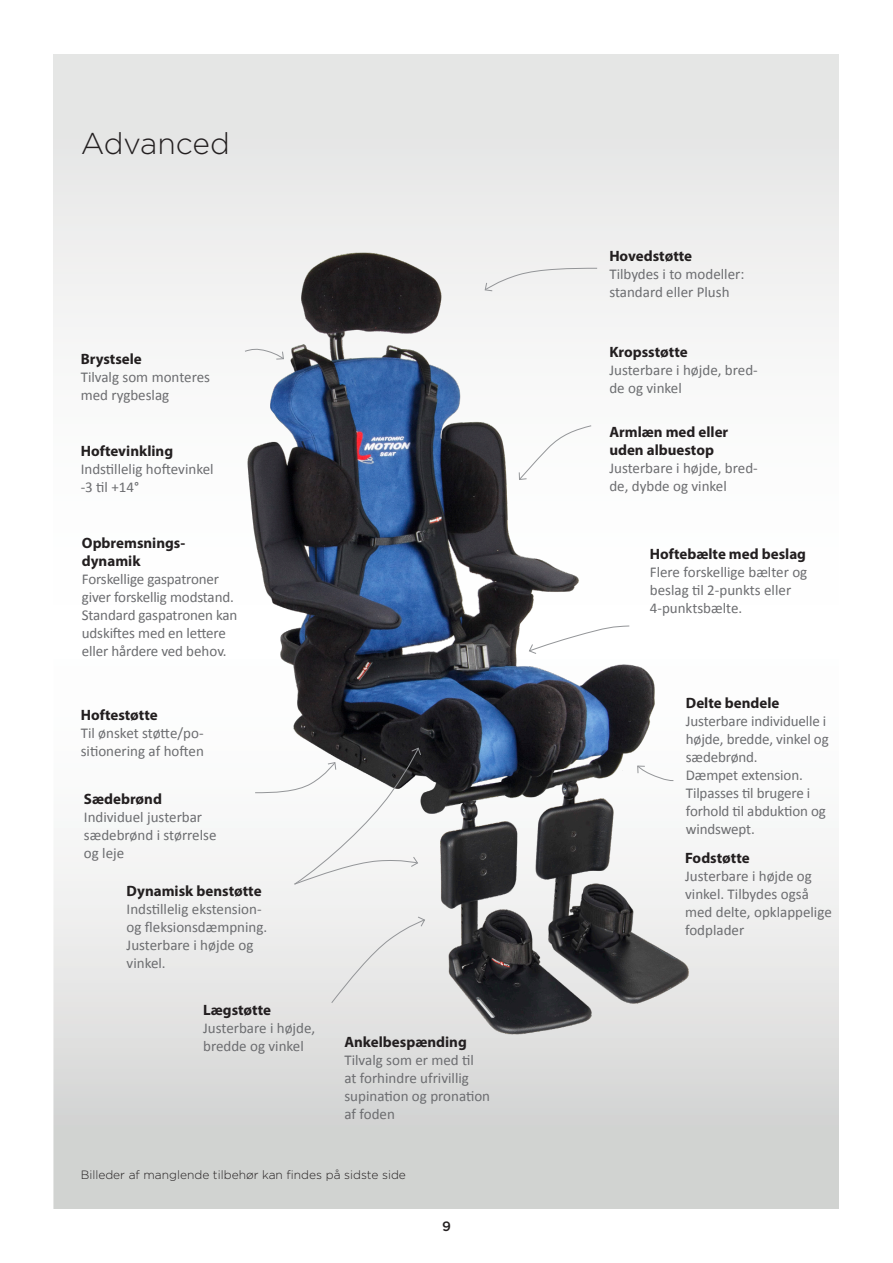
<style>
.page{position:relative;width:893px;height:1263px;background:#fff}
.page>*{position:absolute;margin:0;border:0;box-sizing:border-box;transform-origin:0 0}
.Headline{font:300 30px "Gotham";color:#231f20}
.t1{font:15px/18px "Calibri";color:#6c6d70}
.t2{font:700 15px/18px "Myriad Pro";color:#231f20}
.t3{font:500 13.5px "Gotham";color:#231f20}
.t4{font:300 12px "Gotham";color:#231f20}
</style>
<div class="page">
<svg style="left:53px;top:54px;width:785px;height:276px;background:#e8e9e8"></svg>
<div style="left:54px;top:593px;width:785px;height:616px;background:linear-gradient(to bottom,#fff,#d0d1d0)"></div>
<img style="left:214px;top:226px;width:499px;height:827px">
<svg style="left:528px;top:625px;width:102px;height:29px"></svg>
<svg style="left:254px;top:747px;width:168px;height:138px"></svg>
<div style="left:331px;top:916px;width:95px;height:88px;background:#eaeae9"></div>
<svg style="left:484px;top:267px;width:114px;height:25px"></svg>
<svg style="left:518px;top:425px;width:74px;height:55px"></svg>
<svg style="left:637px;top:765px;width:37px;height:16px"></svg>
<svg style="left:244px;top:348px;width:40px;height:12px"></svg>
<p class="Headline" style="left:81px;top:124px;width:151px">Advanced</p>
<p class="t2" style="left:81px;top:350px;width:63px">Brystsele</p>
<p class="t1" style="left:81px;top:368px;width:131px">Tilvalg som monteres med rygbeslag</p>
<p class="t2" style="left:81px;top:441px;width:94px">Hoftevinkling</p>
<p class="t1" style="left:81px;top:460px;width:134px">Indstillelig hoftevinkel</p>
<p class="t1" style="left:81px;top:478px;width:60px">-3 til +14°</p>
<p class="t2" style="left:82px;top:533px;width:105px">Opbremsnings&shy;dynamik</p>
<p class="t1" style="left:82px;top:570px;width:157px">Forskellige gaspatroner giver forskellig modstand.<br>Standard gaspatronen kan udskiftes med en lettere eller hårdere ved behov.</p>
<p class="t2" style="left:81px;top:705px;width:79px">Hoftestøtte</p>
<p class="t1" style="left:81px;top:724px;width:125px">Til ønsket støtte/po&shy;sitionering af hoften</p>
<p class="t2" style="left:84px;top:790px;width:80px">Sædebrønd</p>
<p class="t1" style="left:84px;top:808px;width:134px">Individuel justerbar sædebrønd i størrelse og leje</p>
<p class="t2" style="left:127px;top:881px;width:136px">Dynamisk benstøtte</p>
<p class="t1" style="left:127px;top:900px;width:142px">Indstillelig ekstension&shy;og fleksionsdæmpning.</p>
<p class="t1" style="left:127px;top:936px;width:128px">Justerbare i højde og vinkel.</p>
<p class="t2" style="left:203px;top:1000px;width:69px">Lægstøtte</p>
<p class="t1" style="left:203px;top:1019px;width:114px">Justerbare i højde, bredde og vinkel</p>
<p class="t2" style="left:344px;top:1032px;width:124px">Ankelbespænding</p>
<p class="t1" style="left:344px;top:1051px;width:147px">Tilvalg som er med til<br>at forhindre ufrivillig supination og pronation af foden</p>
<p class="t4" style="left:81px;top:1167px;width:327px">Billeder af manglende tilbehør kan findes på sidste side</p>
<p class="t3" style="left:442px;top:1217px;width:10px">9</p>
<p class="t2" style="left:609px;top:247px;width:84px">Hovedstøtte</p>
<p class="t1" style="left:609px;top:265px;width:137px">Tilbydes i to modeller: standard eller Plush</p>
<p class="t2" style="left:609px;top:343px;width:80px">Kropsstøtte</p>
<p class="t1" style="left:609px;top:361px;width:150px">Justerbare i højde, bred&shy;de og vinkel</p>
<p class="t2" style="left:609px;top:422px;width:120px">Armlæn med eller uden albuestop</p>
<p class="t1" style="left:609px;top:459px;width:150px">Justerbare i højde, bred&shy;de, dybde og vinkel</p>
<p class="t2" style="left:650px;top:545px;width:158px">Hoftebælte med beslag</p>
<p class="t1" style="left:650px;top:563px;width:159px">Flere forskellige bælter og beslag til 2-punkts eller<br>4-punktsbælte.</p>
<p class="t2" style="left:686px;top:693px;width:95px">Delte bendele</p>
<p class="t1" style="left:686px;top:712px;width:144px">Justerbare individuelle i højde, bredde, vinkel og sædebrønd.</p>
<p class="t1" style="left:686px;top:766px;width:118px">Dæmpet extension.</p>
<p class="t1" style="left:686px;top:784px;width:141px">Tilpasses til brugere i forhold til abduktion og windswept.</p>
<p class="t2" style="left:685px;top:848px;width:66px">Fodstøtte</p>
<p class="t1" style="left:685px;top:867px;width:148px">Justerbare i højde og vinkel. Tilbydes også med delte, opklappelige fodplader</p>
</div>
